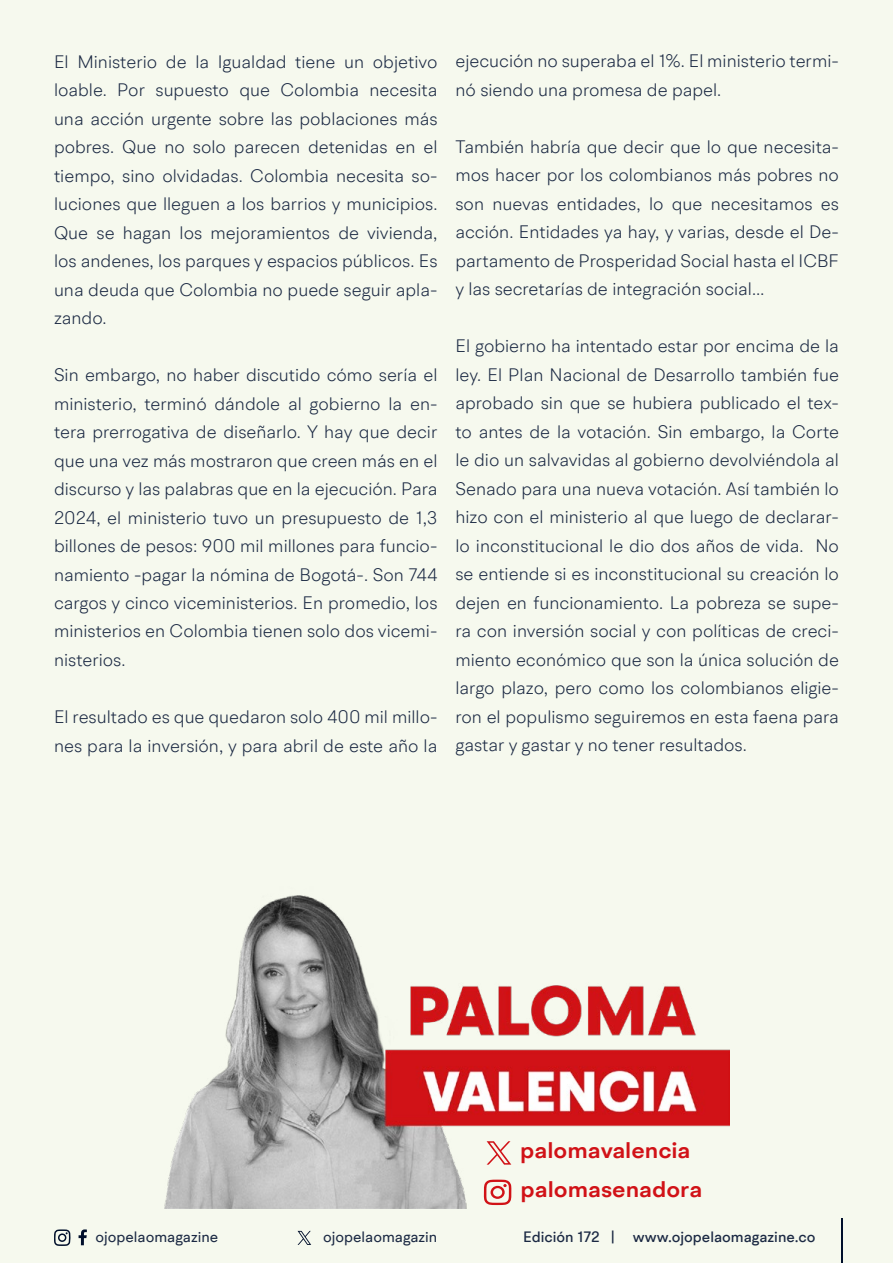
<style>
.page{position:relative;width:893px;height:1263px;background:#f6f9ee}
.page>*{position:absolute;margin:0;border:0;box-sizing:border-box;transform-origin:0 0}
.t1{font:600 22.05px "BR Hendrix";color:#d11217;scale:1.08 1}
.t2{font:300 18px/28.5px "BR Hendrix";color:#1b2943;text-align:justify}
.t3{font:500 15px "BR Hendrix";color:#1b2943}
.t4{font:15px "BR Hendrix";color:#1b2943}
</style>
<div class="page">
<svg style="left:79px;top:1229px;width:8px;height:16px"></svg>
<svg style="left:54px;top:1229px;width:17px;height:17px"></svg>
<hr style="left:841px;top:1219px;width:1px;height:44px;background:#000f2b">
<svg style="left:298px;top:1231px;width:13px;height:14px"></svg>
<img style="left:164px;top:895px;width:565px;height:314px">
<svg style="left:484px;top:1179px;width:28px;height:26px"></svg>
<svg style="left:487px;top:1141px;width:24px;height:23px"></svg>
<p class="t2" style="left:54px;top:47px;width:385px">El Ministerio de la Igualdad tiene un objetivo loable. Por supuesto que Colombia necesita una acción urgente sobre las poblaciones más pobres. Que no solo parecen detenidas en el tiempo, sino olvidadas. Colombia necesita so&shy;luciones que lleguen a los barrios y municipios.<br>Que se hagan los mejoramientos de vivienda, los andenes, los parques y espacios públicos. Es una deuda que Colombia no puede seguir apla&shy;zando.</p>
<p class="t2" style="left:54px;top:360px;width:385px">Sin embargo, no haber discutido cómo sería el ministerio, terminó dándole al gobierno la en&shy;tera prerrogativa de diseñarlo. Y hay que decir que una vez más mostraron que creen más en el discurso y las palabras que en la ejecución. Para 2024, el ministerio tuvo un presupuesto de 1,3 billones de pesos: 900 mil millones para funcio&shy;namiento -pagar la nómina de Bogotá-. Son 744 cargos y cinco viceministerios. En promedio, los ministerios en Colombia tienen solo dos vicemi&shy;nisterios.</p>
<p class="t2" style="left:54px;top:702px;width:385px">El resultado es que quedaron solo 400 mil millo&shy;nes para la inversión, y para abril de este año la</p>
<p class="t2" style="left:455px;top:47px;width:385px">ejecución no superaba el 1%. El ministerio termi&shy;nó siendo una promesa de papel.</p>
<p class="t2" style="left:455px;top:132px;width:385px">También habría que decir que lo que necesita&shy;mos hacer por los colombianos más pobres no son nuevas entidades, lo que necesitamos es acción. Entidades ya hay, y varias, desde el De&shy;partamento de Prosperidad Social hasta el ICBF y las secretarías de integración social…</p>
<p class="t2" style="left:455px;top:332px;width:385px">El gobierno ha intentado estar por encima de la ley. El Plan Nacional de Desarrollo también fue aprobado sin que se hubiera publicado el tex&shy;to antes de la votación. Sin embargo, la Corte le dio un salvavidas al gobierno devolviéndola al Senado para una nueva votación. Así también lo hizo con el ministerio al que luego de declarar&shy;lo inconstitucional le dio dos años de vida. No se entiende si es inconstitucional su creación lo dejen en funcionamiento. La pobreza se supe&shy;ra con inversión social y con políticas de creci&shy;miento económico que son la única solución de largo plazo, pero como los colombianos eligie&shy;ron el populismo seguiremos en esta faena para gastar y gastar y no tener resultados.</p>
<p class="t1" style="left:520px;top:1136px;width:159px">palomavalencia</p>
<p class="t1" style="left:521px;top:1176px;width:170px">palomasenadora</p>
<p class="t4" style="left:96px;top:1227px;width:124px">ojopelaomagazine</p>
<p class="t4" style="left:323px;top:1227px;width:116px">ojopelaomagazin</p>
<p class="t3" style="left:523px;top:1227px;width:294px">Edición 172 | www.ojopelaomagazine.co</p>
</div>
